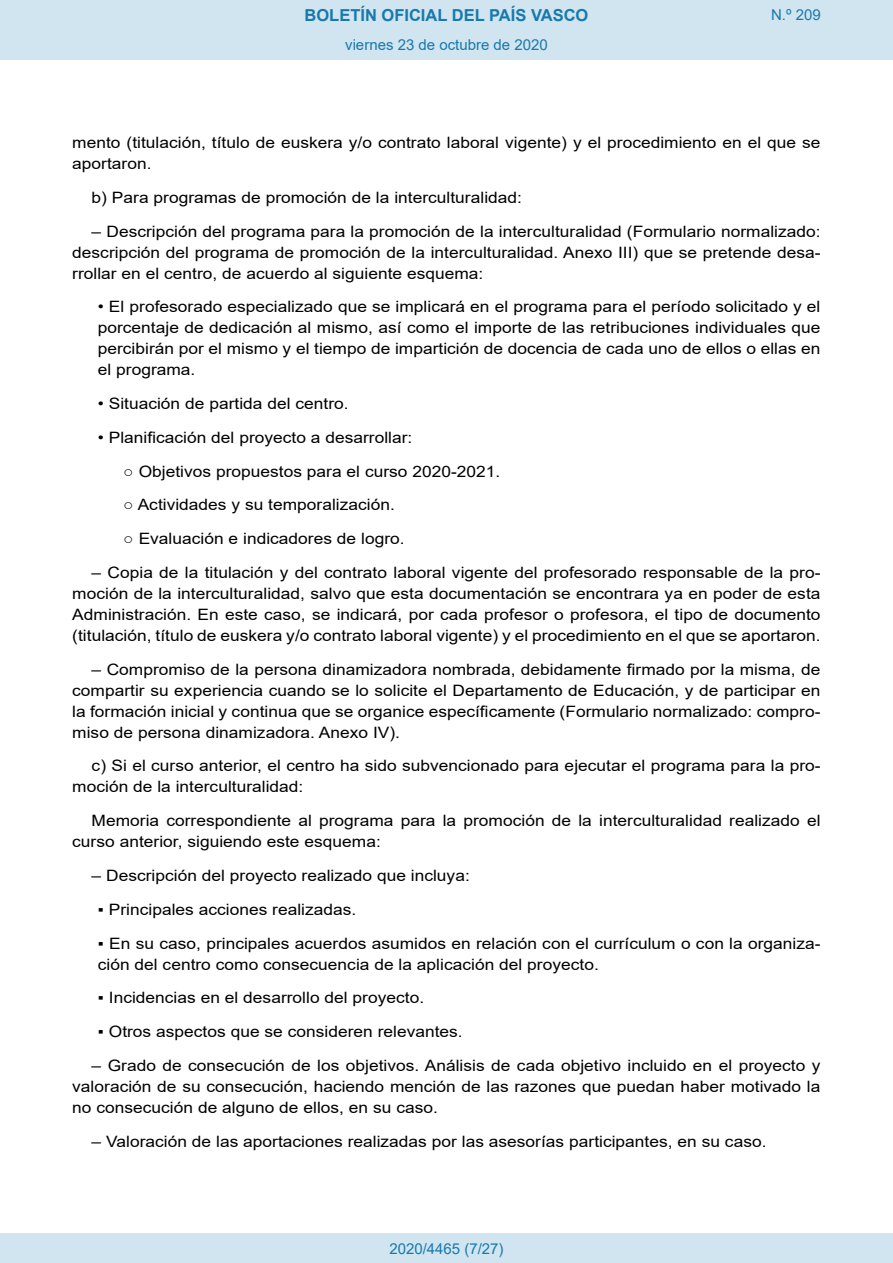
<style>
.page{position:relative;width:893px;height:1263px;background:#fff}
.page>*{position:absolute;margin:0;border:0;box-sizing:border-box;transform-origin:0 0}
.t1{font:700 16.5px "Arial";color:#1879ad}
.BOPVDetalle{font:15.6px/21px "Arial";color:#000;text-align:justify;scale:1.11 1}
.BOPVDetalle1{font:15.6px/21px "Arial";color:#000;text-align:justify;scale:1.11 1}
.BOPVDetalle2{font:15.6px "Arial";color:#000;scale:1.11 1}
.Paginacion_Centro{font:15px "Arial";color:#1879ad}
</style>
<div class="page">
<div style="left:0;top:0;width:893px;height:60px;background:#d0e5f0"></div>
<div style="left:0;top:1233px;width:893px;height:30px;background:#d0e5f0"></div>
<p class="t1" style="left:305px;top:3px;width:285px">BOLETÍN OFICIAL DEL PAÍS VASCO</p>
<p class="Paginacion_Centro" style="left:345px;top:35px;width:204px">viernes 23 de octubre de 2020</p>
<p class="Paginacion_Centro" style="left:771px;top:5px;width:51px">N.º 209</p>
<p class="BOPVDetalle" style="left:72px;top:132px;width:676px">mento (titulación, título de euskera y/o contrato laboral vigente) y el procedimiento en el que se aportaron.</p>
<p class="BOPVDetalle" style="left:92px;top:187px;width:389px">b) Para programas de promoción de la interculturalidad:</p>
<p class="BOPVDetalle" style="left:72px;top:221px;width:676px;text-indent:19px">– Descripción del programa para la promoción de la interculturalidad (Formulario normalizado: descripción del programa de promoción de la interculturalidad. Anexo III) que se pretende desa&shy;rrollar en el centro, de acuerdo al siguiente esquema:</p>
<p class="BOPVDetalle1" style="left:98px;top:296px;width:653px">• El profesorado especializado que se implicará en el programa para el período solicitado y el porcentaje de dedicación al mismo, así como el importe de las retribuciones individuales que percibirán por el mismo y el tiempo de impartición de docencia de cada uno de ellos o ellas en el programa.</p>
<p class="BOPVDetalle1" style="left:98px;top:393px;width:227px">• Situación de partida del centro.</p>
<p class="BOPVDetalle1" style="left:98px;top:427px;width:285px">• Planificación del proyecto a desarrollar:</p>
<p class="BOPVDetalle2" style="left:123px;top:460px;width:341px">○ Objetivos propuestos para el curso 2020-2021.</p>
<p class="BOPVDetalle2" style="left:123px;top:494px;width:246px">○ Actividades y su temporalización.</p>
<p class="BOPVDetalle2" style="left:123px;top:528px;width:255px">○ Evaluación e indicadores de logro.</p>
<p class="BOPVDetalle" style="left:72px;top:562px;width:676px;text-indent:19px">– Copia de la titulación y del contrato laboral vigente del profesorado responsable de la pro&shy;moción de la interculturalidad, salvo que esta documentación se encontrara ya en poder de esta Administración. En este caso, se indicará, por cada profesor o profesora, el tipo de documento (titulación, título de euskera y/o contrato laboral vigente) y el procedimiento en el que se aportaron.</p>
<p class="BOPVDetalle" style="left:72px;top:659px;width:676px;text-indent:19px">– Compromiso de la persona dinamizadora nombrada, debidamente firmado por la misma, de compartir su experiencia cuando se lo solicite el Departamento de Educación, y de participar en la formación inicial y continua que se organice específicamente (Formulario normalizado: compro&shy;miso de persona dinamizadora. Anexo IV).</p>
<p class="BOPVDetalle" style="left:72px;top:755px;width:676px;text-indent:19px">c) Si el curso anterior, el centro ha sido subvencionado para ejecutar el programa para la pro&shy;moción de la interculturalidad:</p>
<p class="BOPVDetalle" style="left:72px;top:810px;width:676px;text-indent:19px">Memoria correspondiente al programa para la promoción de la interculturalidad realizado el curso anterior, siguiendo este esquema:</p>
<p class="BOPVDetalle" style="left:92px;top:865px;width:342px">– Descripción del proyecto realizado que incluya:</p>
<p class="BOPVDetalle1" style="left:98px;top:899px;width:234px">▪ Principales acciones realizadas.</p>
<p class="BOPVDetalle1" style="left:98px;top:932px;width:653px">▪ En su caso, principales acuerdos asumidos en relación con el currículum o con la organiza&shy;ción del centro como consecuencia de la aplicación del proyecto.</p>
<p class="BOPVDetalle1" style="left:98px;top:987px;width:296px">▪ Incidencias en el desarrollo del proyecto.</p>
<p class="BOPVDetalle1" style="left:98px;top:1021px;width:330px">▪ Otros aspectos que se consideren relevantes.</p>
<p class="BOPVDetalle" style="left:72px;top:1055px;width:676px;text-indent:19px">– Grado de consecución de los objetivos. Análisis de cada objetivo incluido en el proyecto y valoración de su consecución, haciendo mención de las razones que puedan haber motivado la no consecución de alguno de ellos, en su caso.</p>
<p class="BOPVDetalle" style="left:92px;top:1130px;width:609px">– Valoración de las aportaciones realizadas por las asesorías participantes, en su caso.</p>
<p class="Paginacion_Centro" style="left:389px;top:1238px;width:116px">2020/4465 (7/27)</p>
</div>
